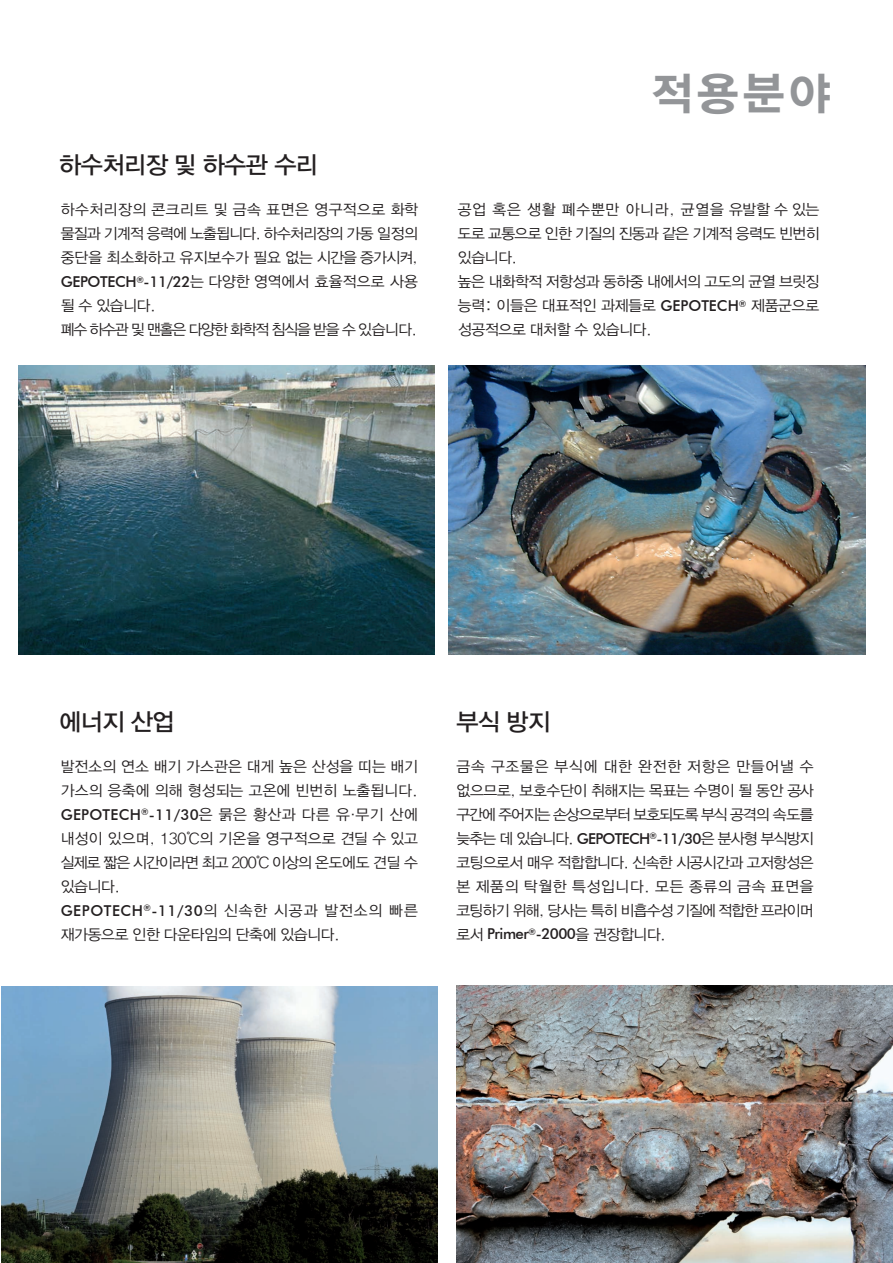
<style>
.page{position:relative;width:893px;height:1263px;background:#fff}
.page>*{position:absolute;margin:0;border:0;box-sizing:border-box;transform-origin:0 0}
.t1{font:45px "Yoon Gothic B";color:#939598}
.t2{font:24px "Yoon Gothic M";letter-spacing:-.02em;color:#231f20}
.t3{font:15px/24px "Yoon Gothic L";letter-spacing:-.02em;color:#231f20}
.t4{font:15px/24px "Yoon Gothic L";letter-spacing:.01em;color:#231f20}
.t5{font:500 15px "Futura BT";letter-spacing:.015em;color:#231f20}
.t6{font:500 15px "Futura BT";letter-spacing:.035em;color:#231f20}
.t7{font:500 15px "Futura BT";letter-spacing:-.035em;color:#231f20}
.s1{font-family:"Futura BT";font-weight:500}
.s2{font-family:"Yoon Gothic L";font-weight:400}
</style>
<div class="page">
<img style="left:18px;top:365px;width:417px;height:289px">
<img style="left:448px;top:365px;width:417px;height:289px">
<img style="left:2px;top:986px;width:436px;height:277px">
<img style="left:457px;top:985px;width:436px;height:278px">
<h2 class="t2" style="left:59px;top:144px;width:260px">하수처리장 및 하수관 수리</h2>
<h1 class="t1" style="left:651px;top:54px;width:181px">적용분야</h1>
<p class="t3" style="left:61px;top:196px;width:359px">하수처리장의 콘크리트 및 금속 표면은 영구적으로 화학 물질과 기계적 응력에 노출됩니다. 하수처리장의 가동 일정의 중단을 최소화하고 유지보수가 필요 없는 시간을 증가시켜,<br><span class="s1">GEPOTECH</span><sup>®</sup><span class="s1">-11/22</span>는 다양한 영역에서 효율적으로 사용 될 수 있습니다.<br>폐수 하수관 및 맨홀은 다양한 화학적 침식을 받을 수 있습니다.</p>
<p class="t3" style="left:458px;top:196px;width:363px">공업 혹은 생활 폐수뿐만 아니라, 균열을 유발할 수 있는 도로 교통으로 인한 기질의 진동과 같은 기계적 응력도 빈번히 있습니다.<br>높은 내화학적 저항성과 동하중 내에서의 고도의 균열 브릿징 능력: 이들은 대표적인 과제들로 <span class="s1">GEPOTECH</span><sup>®</sup> 제품군으로 성공적으로 대처할 수 있습니다.</p>
<h2 class="t2" style="left:59px;top:700px;width:117px">에너지 산업</h2>
<h2 class="t2" style="left:456px;top:700px;width:95px">부식 방지</h2>
<p class="t4" style="left:61px;top:753px;width:359px">발전소의 연소 배기 가스관은 대게 높은 산성을 띠는 배기 가스의 응축에 의해 형성되는 고온에 빈번히 노출됩니다.</p>
<p class="t5" style="left:61px;top:805px;width:359px">GEPOTECH<sup>®</sup>-11/30<span class="s2">은 묽은 황산과 다른 유·무기 산에</span></p>
<p class="t3" style="left:61px;top:825px;width:359px;text-align:justify">내성이 있으며, 130℃의 기온을 영구적으로 견딜 수 있고 실제로 짧은 시간이라면 최고 200℃ 이상의 온도에도 견딜 수 있습니다.</p>
<p class="t6" style="left:61px;top:901px;width:359px">GEPOTECH<sup>®</sup>-11/30<span class="s2">의 신속한 시공과 발전소의 빠른</span></p>
<p class="t3" style="left:61px;top:921px;width:280px">재가동으로 인한 다운타임의 단축에 있습니다.</p>
<p class="t3" style="left:456px;top:753px;width:359px;text-align:justify">금속 구조물은 부식에 대한 완전한 저항은 만들어낼 수 없으므로, 보호수단이 취해지는 목표는 수명이 될 동안 공사 구간에 주어지는 손상으로부터 보호되도록 부식 공격의 속도를 늦추는 데 있습니다. <span class="s1">GEPOTECH</span><sup>®</sup><span class="s1">-11/30</span>은 분사형 부식방지 코팅으로서 매우 적합합니다. 신속한 시공시간과 고저항성은 본 제품의 탁월한 특성입니다. 모든 종류의 금속 표면을 코팅하기 위해, 당사는 특히 비흡수성 기질에 적합한 프라이머</p>
<p class="t7" style="left:456px;top:924px;width:211px"><span class="s2">로서</span> Primer<sup>®</sup>-2000<span class="s2">을 권장합니다.</span></p>
</div>
